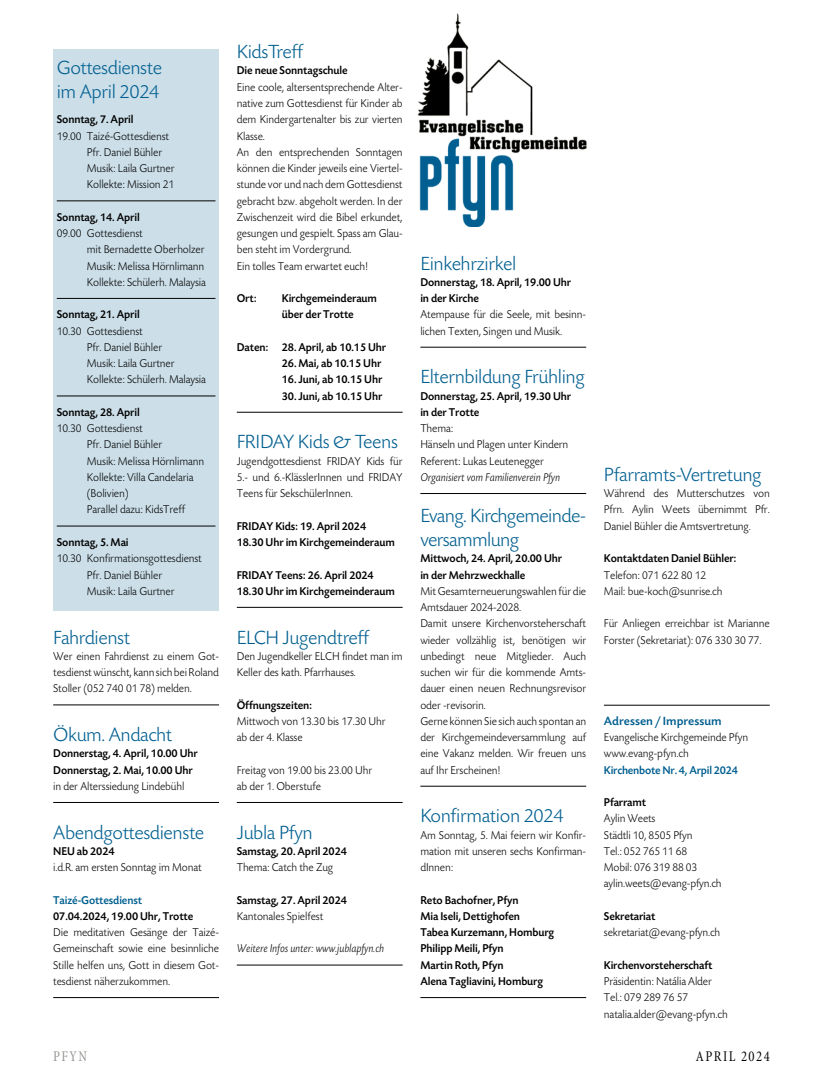
<style>
.page{position:relative;width:823px;height:1092px;background:#fff}
.page>*{position:absolute;margin:0;border:0;box-sizing:border-box;transform-origin:0 0}
.t1{font:300 20px/23.8px "Today SBOP";letter-spacing:-.02em;color:#005f90}
.t2{font:condensed 15px "Minion";letter-spacing:.1em;color:#000;scale:.95 1}
.t3{font:condensed 15px "Minion";color:#959490;scale:.95 1}
.t4{font:500 12.5px "Today SBOP";color:#005f90}
.t5{font:300 11.88px/16.2px "Today SBOP";letter-spacing:-.01em;color:#000;scale:.95 1}
.t6{font:500 11.88px/16.2px "Today SBOP";letter-spacing:-.01em;color:#000;scale:.95 1}
.t7{font:italic 300 11.88px "Today SBOP";letter-spacing:-.01em;color:#000;scale:.95 1}
.t8{font:500 11.88px "Today SBOP";letter-spacing:-.02em;color:#005f90;scale:.95 1}
</style>
<div class="page">
<hr style="left:603px;top:705px;width:166px;height:1px;background:#000">
<hr style="left:53px;top:704px;width:166px;height:1px;background:#000">
<hr style="left:53px;top:802px;width:166px;height:1px;background:#000">
<hr style="left:53px;top:997px;width:166px;height:1px;background:#000">
<hr style="left:237px;top:412px;width:165px;height:1px;background:#000">
<hr style="left:237px;top:607px;width:165px;height:1px;background:#000">
<hr style="left:237px;top:802px;width:165px;height:1px;background:#000">
<hr style="left:237px;top:964px;width:165px;height:1px;background:#000">
<div style="left:53px;top:49px;width:166px;height:562px;background:#ccdfe9"></div>
<hr style="left:57px;top:201px;width:158px;height:1px;background:#000">
<hr style="left:57px;top:298px;width:158px;height:1px;background:#000">
<hr style="left:57px;top:396px;width:158px;height:1px;background:#000">
<hr style="left:57px;top:526px;width:158px;height:1px;background:#000">
<hr style="left:420px;top:347px;width:166px;height:1px;background:#000">
<hr style="left:420px;top:493px;width:166px;height:1px;background:#000">
<hr style="left:420px;top:786px;width:166px;height:1px;background:#000">
<hr style="left:420px;top:997px;width:166px;height:1px;background:#000">
<img style="left:417px;top:14px;width:160px;height:123px">
<img style="left:419px;top:137px;width:168px;height:90px">
<h1 class="t1" style="left:57px;top:57px;width:107px">Gottesdienste im April 2024</h1>
<p class="t6" style="left:57px;top:112px;width:82px">Sonntag, 7. April</p>
<p class="t5" style="left:87px;top:128px;width:94px;text-indent:-30px">19.00 Taizé-Gottesdienst<br>Pfr. Daniel Bühler<br>Musik: Laila Gurtner<br>Kollekte: Mission 21</p>
<p class="t6" style="left:57px;top:209px;width:89px">Sonntag, 14. April</p>
<p class="t5" style="left:87px;top:225px;width:127px;text-indent:-30px">09.00 Gottesdienst<br>mit Bernadette Oberholzer<br>Musik: Melissa Hörnlimann<br>Kollekte: Schülerh. Malaysia</p>
<p class="t6" style="left:57px;top:307px;width:89px">Sonntag, 21. April</p>
<p class="t5" style="left:87px;top:323px;width:127px;text-indent:-30px">10.30 Gottesdienst<br>Pfr. Daniel Bühler<br>Musik: Laila Gurtner<br>Kollekte: Schülerh. Malaysia</p>
<p class="t6" style="left:57px;top:404px;width:89px">Sonntag, 28. April</p>
<p class="t5" style="left:87px;top:420px;width:125px;text-indent:-30px">10.30 Gottesdienst<br>Pfr. Daniel Bühler<br>Musik: Melissa Hörnlimann<br>Kollekte: Villa Candelaria (Bolivien)<br>Parallel dazu: KidsTreff</p>
<p class="t6" style="left:57px;top:534px;width:77px">Sonntag, 5. Mai</p>
<p class="t5" style="left:87px;top:550px;width:122px;text-indent:-30px">10.30 Konfirmationsgottesdienst<br>Pfr. Daniel Bühler<br>Musik: Laila Gurtner</p>
<h1 class="t1" style="left:53px;top:626px;width:78px">Fahrdienst</h1>
<p class="t5" style="left:53px;top:648px;width:176px;text-align:justify">Wer einen Fahrdienst zu einem Got&shy;tesdienst wünscht, kann sich bei Roland Stoller (052 740 01 78) melden.</p>
<h1 class="t1" style="left:53px;top:723px;width:120px">Ökum. Andacht</h1>
<p class="t6" style="left:53px;top:745px;width:154px">Donnerstag, 4. April, 10.00 Uhr<br>Donnerstag, 2. Mai, 10.00 Uhr</p>
<p class="t5" style="left:53px;top:778px;width:139px">in der Alterssiedung Lindebühl</p>
<h1 class="t1" style="left:53px;top:821px;width:152px">Abendgottesdienste</h1>
<p class="t6" style="left:53px;top:843px;width:66px">NEU ab 2024</p>
<p class="t5" style="left:53px;top:859px;width:158px">i.d.R. am ersten Sonntag im Monat</p>
<p class="t8" style="left:53px;top:893px;width:95px">Taizé-Gottesdienst</p>
<p class="t6" style="left:53px;top:908px;width:149px">07.04.2024, 19.00 Uhr, Trotte</p>
<p class="t5" style="left:53px;top:924px;width:176px;text-align:justify">Die meditativen Gesänge der Taizé-Gemeinschaft sowie eine besinnliche Stille helfen uns, Gott in diesem Got&shy;tesdienst näherzukommen.</p>
<h1 class="t1" style="left:237px;top:41px;width:68px">KidsTreff</h1>
<p class="t6" style="left:237px;top:63px;width:118px">Die neue Sonntagschule</p>
<p class="t5" style="left:237px;top:79px;width:176px">Eine coole, altersentsprechende Alter&shy;native zum Gottesdienst für Kinder ab dem Kindergartenalter bis zur vierten Klasse.<br>An den entsprechenden Sonntagen können die Kinder jeweils eine Viertel&shy;stunde vor und nach dem Gottesdienst gebracht bzw. abgeholt werden. In der Zwischenzeit wird die Bibel erkundet, gesungen und gespielt. Spass am Glau&shy;ben steht im Vordergrund.<br>Ein tolles Team erwartet euch!</p>
<p class="t6" style="left:237px;top:290px;width:22px">Ort:</p>
<p class="t6" style="left:282px;top:290px;width:102px">Kirchgemeinderaum über der Trotte</p>
<p class="t6" style="left:237px;top:339px;width:159px">Daten: 28. April, ab 10.15 Uhr</p>
<p class="t6" style="left:282px;top:355px;width:106px">26. Mai, ab 10.15 Uhr</p>
<p class="t6" style="left:282px;top:372px;width:107px">16. Juni, ab 10.15 Uhr</p>
<p class="t6" style="left:282px;top:388px;width:107px">30. Juni, ab 10.15 Uhr</p>
<h1 class="t1" style="left:237px;top:431px;width:163px">FRIDAY Kids &amp; Teens</h1>
<p class="t5" style="left:237px;top:453px;width:176px;text-align:justify">Jugendgottesdienst FRIDAY Kids für 5.- und 6.-KlässlerInnen und FRIDAY Teens für SekschülerInnen.</p>
<p class="t6" style="left:237px;top:518px;width:168px">FRIDAY Kids: 19. April 2024<br>18.30 Uhr im Kirchgemeinderaum</p>
<p class="t6" style="left:237px;top:567px;width:168px">FRIDAY Teens: 26. April 2024<br>18.30 Uhr im Kirchgemeinderaum</p>
<h1 class="t1" style="left:237px;top:626px;width:134px">ELCH Jugendtreff</h1>
<p class="t5" style="left:237px;top:648px;width:176px">Den Jugendkeller ELCH findet man im<br>Keller des kath. Pfarrhauses.</p>
<p class="t6" style="left:237px;top:697px;width:81px">Öffnungszeiten:</p>
<p class="t5" style="left:237px;top:713px;width:158px">Mittwoch von 13.30 bis 17.30 Uhr ab der 4. Klasse</p>
<p class="t5" style="left:237px;top:762px;width:144px">Freitag von 19.00 bis 23.00 Uhr ab der 1. Oberstufe</p>
<h1 class="t1" style="left:237px;top:821px;width:77px">Jubla Pfyn</h1>
<p class="t6" style="left:237px;top:843px;width:117px">Samstag, 20. April 2024</p>
<p class="t5" style="left:237px;top:859px;width:103px">Thema: Catch the Zug</p>
<p class="t6" style="left:237px;top:892px;width:117px">Samstag, 27. April 2024</p>
<p class="t5" style="left:237px;top:908px;width:93px">Kantonales Spielfest</p>
<p class="t7" style="left:237px;top:942px;width:156px">Weitere Infos unter: www.jublapfyn.ch</p>
<h1 class="t1" style="left:420px;top:252px;width:97px">Einkehrzirkel</h1>
<p class="t6" style="left:420px;top:274px;width:160px">Donnerstag, 18. April, 19.00 Uhr in der Kirche</p>
<p class="t5" style="left:420px;top:307px;width:175px">Atempause für die Seele, mit besinn&shy;lichen Texten, Singen und Musik.</p>
<h1 class="t1" style="left:420px;top:366px;width:166px">Elternbildung Frühling</h1>
<p class="t6" style="left:420px;top:388px;width:160px">Donnerstag, 25. April, 19.30 Uhr in der Trotte</p>
<p class="t5" style="left:420px;top:420px;width:157px">Thema:<br>Hänseln und Plagen unter Kindern<br>Referent: Lukas Leutenegger</p>
<p class="t7" style="left:420px;top:471px;width:148px">Organisiert vom Familienverein Pfyn</p>
<h1 class="t1" style="left:420px;top:504px;width:167px">Evang. Kirchgemeinde&shy;versammlung</h1>
<p class="t6" style="left:420px;top:550px;width:151px">Mittwoch, 24. April, 20.00 Uhr in der Mehrzweckhalle</p>
<p class="t5" style="left:420px;top:583px;width:176px">Mit Gesamterneuerungswahlen für die<br>Amtsdauer 2024-2028.<br>Damit unsere Kirchenvorsteherschaft wieder vollzählig ist, benötigen wir unbedingt neue Mitglieder. Auch suchen wir für die kommende Amts&shy;dauer einen neuen Rechnungsrevisor oder -revisorin.<br>Gerne können Sie sich auch spontan an der Kirchgemeindeversammlung auf eine Vakanz melden. Wir freuen uns auf Ihr Erscheinen!</p>
<h1 class="t1" style="left:420px;top:804px;width:145px">Konfirmation 2024</h1>
<p class="t5" style="left:420px;top:827px;width:176px;text-align:justify">Am Sonntag, 5. Mai feiern wir Konfir&shy;mation mit unseren sechs Konfirman&shy;dInnen:</p>
<p class="t6" style="left:420px;top:892px;width:142px">Reto Bachofner, Pfyn<br>Mia Iseli, Dettighofen<br>Tabea Kurzemann, Homburg<br>Philipp Meili, Pfyn<br>Martin Roth, Pfyn<br>Alena Tagliavini, Homburg</p>
<h1 class="t1" style="left:603px;top:463px;width:159px">Pfarramts-Vertretung</h1>
<p class="t5" style="left:603px;top:485px;width:176px;text-align:justify">Während des Mutterschutzes von Pfrn. Aylin Weets übernimmt Pfr.<br>Daniel Bühler die Amtsvertretung.</p>
<p class="t6" style="left:603px;top:550px;width:141px">Kontaktdaten Daniel Bühler:</p>
<p class="t5" style="left:603px;top:567px;width:126px">Telefon: 071 622 80 12<br>Mail: bue-koch@sunrise.ch</p>
<p class="t5" style="left:603px;top:615px;width:176px">Für Anliegen erreichbar ist Marianne<br>Forster (Sekretariat): 076 330 30 77.</p>
<p class="t4" style="left:603px;top:714px;width:119px">Adressen/Impressum</p>
<p class="t5" style="left:603px;top:729px;width:153px">Evangelische Kirchgemeinde Pfyn www.evang-pfyn.ch</p>
<p class="t8" style="left:603px;top:763px;width:143px">Kirchenbote Nr. 4, Arpil 2024</p>
<p class="t6" style="left:603px;top:794px;width:46px">Pfarramt</p>
<p class="t5" style="left:603px;top:810px;width:125px">Aylin Weets<br>Städtli 10, 8505 Pfyn<br>Tel.: 052 765 11 68<br>Mobil: 076 319 88 03 aylin.weets@evang-pfyn.ch</p>
<p class="t6" style="left:603px;top:908px;width:55px">Sekretariat</p>
<p class="t5" style="left:603px;top:924px;width:124px">sekretariat@evang-pfyn.ch</p>
<p class="t6" style="left:603px;top:957px;width:115px">Kirchenvorsteherschaft</p>
<p class="t5" style="left:603px;top:973px;width:132px">Präsidentin: Natália Alder<br>Tel.: 079 289 76 57 natalia.alder@evang-pfyn.ch</p>
<p class="t3" style="left:53px;top:1048px;width:37px">PFYN</p>
<p class="t2" style="left:695px;top:1048px;width:79px">APRIL 2024</p>
</div>
